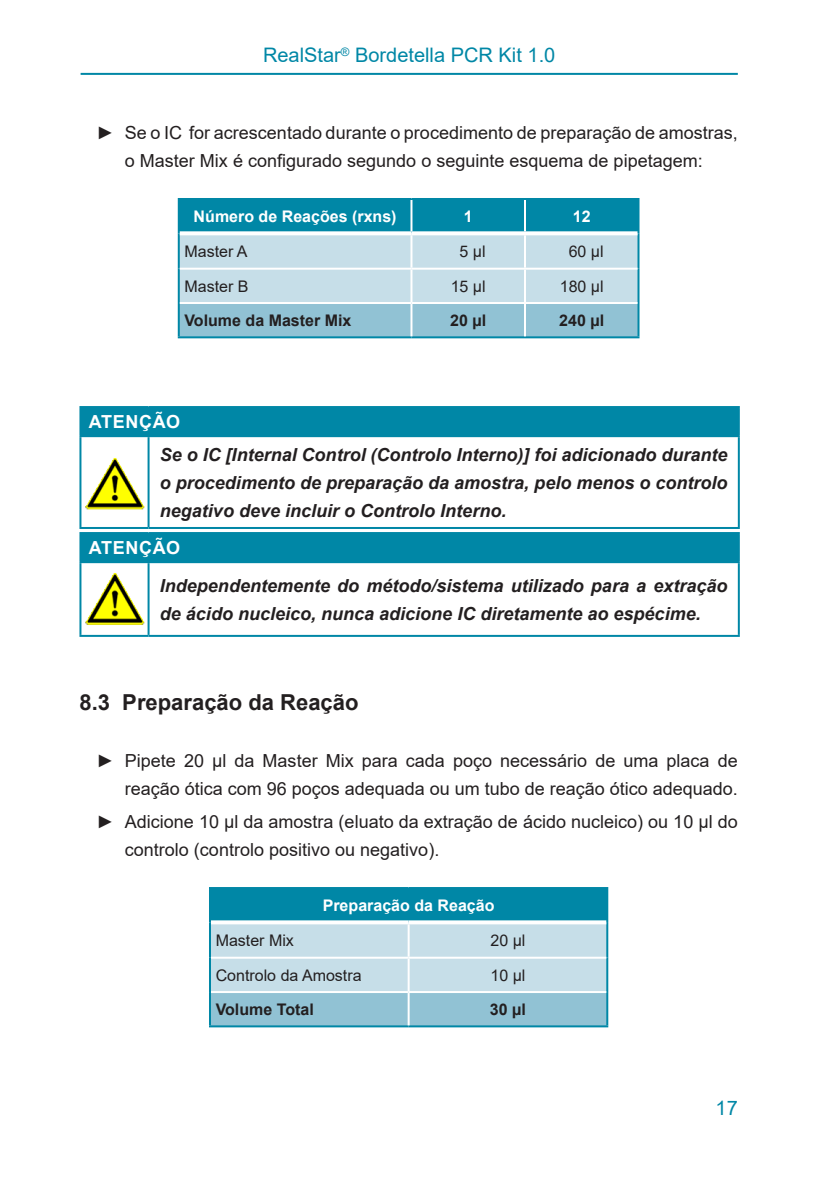
<style>
.page{position:relative;width:840px;height:1191px;background:#fff}
.page>*{position:absolute;margin:0;border:0;box-sizing:border-box;transform-origin:0 0}
.Level_2{font:700 22px "Arial";color:#231f20}
.Seitenkopf{font:20px "Arial";color:#0087a6}
.t1{font:18px/28px "Arial";color:#231f20;text-align:center}
.Note_hazard_conseque{font:italic 700 18px/28px "Arial";color:#231f20;text-align:justify}
.Note_Titel{font:700 18px "Arial";letter-spacing:.035em;color:#fff}
.Kopfzeile{font:700 16px "Arial";color:#fff}
.Mengentext_links{font:16px "Arial";color:#231f20}
.Mengentext_links-2{font:700 16px "Arial";color:#231f20}
.Mengentext_zentriert{font:16px "Arial";color:#231f20}
.Mengentext_zentriert-2{font:700 16px "Arial";color:#231f20}
</style>
<div class="page">
<hr style="left:81px;top:73px;width:656px;height:2px;background:#0087a6">
<svg style="left:180px;top:200px;width:457px;height:136px;background:#89c2d3"></svg>
<hr style="left:178px;top:233px;width:2px;height:36px;background:#0087a6">
<hr style="left:178px;top:269px;width:2px;height:34px;background:#0087a6">
<hr style="left:178px;top:303px;width:2px;height:33px;background:#0087a6">
<hr style="left:178px;top:336px;width:233px;height:2px;background:#0087a6">
<hr style="left:411px;top:336px;width:113px;height:2px;background:#0087a6">
<hr style="left:524px;top:336px;width:115px;height:2px;background:#0087a6">
<hr style="left:178px;top:198px;width:233px;height:2px;background:#0087a6">
<hr style="left:178px;top:200px;width:2px;height:33px;background:#0087a6">
<svg style="left:180px;top:231px;width:231px;height:4px"></svg>
<hr style="left:411px;top:198px;width:113px;height:2px;background:#0087a6">
<hr style="left:410px;top:200px;width:2px;height:31px;background:#fff">
<svg style="left:411px;top:231px;width:113px;height:4px"></svg>
<hr style="left:524px;top:198px;width:115px;height:2px;background:#0087a6">
<hr style="left:637px;top:200px;width:2px;height:33px;background:#0087a6">
<hr style="left:637px;top:233px;width:2px;height:36px;background:#0087a6">
<hr style="left:637px;top:269px;width:2px;height:34px;background:#0087a6">
<hr style="left:637px;top:303px;width:2px;height:33px;background:#0087a6">
<hr style="left:523px;top:200px;width:2px;height:31px;background:#fff">
<hr style="left:410px;top:235px;width:2px;height:33px;background:#fff">
<hr style="left:523px;top:235px;width:2px;height:33px;background:#fff">
<hr style="left:180px;top:268px;width:231px;height:2px;background:#fff">
<hr style="left:411px;top:268px;width:113px;height:2px;background:#fff">
<hr style="left:410px;top:270px;width:2px;height:32px;background:#fff">
<hr style="left:524px;top:268px;width:113px;height:2px;background:#fff">
<hr style="left:523px;top:270px;width:2px;height:32px;background:#fff">
<hr style="left:180px;top:302px;width:231px;height:2px;background:#fff">
<hr style="left:411px;top:302px;width:113px;height:2px;background:#fff">
<hr style="left:410px;top:304px;width:2px;height:32px;background:#fff">
<hr style="left:524px;top:302px;width:113px;height:2px;background:#fff">
<hr style="left:523px;top:304px;width:2px;height:32px;background:#fff">
<svg style="left:524px;top:231px;width:113px;height:4px"></svg>
<div style="left:80px;top:407px;width:658px;height:29px;background:#0087a6"></div>
<hr style="left:79px;top:406px;width:69px;height:2px;background:#0087a6">
<hr style="left:79px;top:408px;width:2px;height:27px;background:#0087a6">
<hr style="left:148px;top:406px;width:591px;height:2px;background:#0087a6">
<hr style="left:737px;top:408px;width:2px;height:27px;background:#0087a6">
<hr style="left:79px;top:435px;width:69px;height:2px;background:#0087a6">
<hr style="left:148px;top:435px;width:591px;height:2px;background:#0087a6">
<hr style="left:79px;top:437px;width:2px;height:90px;background:#0087a6">
<hr style="left:79px;top:527px;width:69px;height:2px;background:#0087a6">
<hr style="left:147px;top:437px;width:2px;height:90px;background:#0087a6">
<hr style="left:737px;top:437px;width:2px;height:90px;background:#0087a6">
<hr style="left:148px;top:527px;width:591px;height:2px;background:#0087a6">
<img style="left:85px;top:458px;width:60px;height:52px">
<div style="left:80px;top:533px;width:658px;height:29px;background:#0087a6"></div>
<hr style="left:79px;top:532px;width:69px;height:2px;background:#0087a6">
<hr style="left:79px;top:534px;width:2px;height:27px;background:#0087a6">
<hr style="left:148px;top:532px;width:591px;height:2px;background:#0087a6">
<hr style="left:737px;top:534px;width:2px;height:27px;background:#0087a6">
<hr style="left:79px;top:561px;width:69px;height:2px;background:#0087a6">
<hr style="left:148px;top:561px;width:591px;height:2px;background:#0087a6">
<hr style="left:79px;top:563px;width:2px;height:72px;background:#0087a6">
<hr style="left:79px;top:635px;width:69px;height:2px;background:#0087a6">
<hr style="left:147px;top:563px;width:2px;height:72px;background:#0087a6">
<hr style="left:737px;top:563px;width:2px;height:72px;background:#0087a6">
<hr style="left:148px;top:635px;width:591px;height:2px;background:#0087a6">
<img style="left:85px;top:573px;width:60px;height:52px">
<div style="left:210px;top:888px;width:397px;height:34px;background:#0087a6"></div>
<svg style="left:211px;top:924px;width:395px;height:101px;background:#b5d5e1"></svg>
<hr style="left:209px;top:922px;width:2px;height:35px;background:#0087a6">
<hr style="left:209px;top:957px;width:2px;height:35px;background:#0087a6">
<hr style="left:209px;top:992px;width:2px;height:33px;background:#0087a6">
<hr style="left:209px;top:1025px;width:199px;height:2px;background:#0087a6">
<hr style="left:408px;top:1025px;width:200px;height:2px;background:#0087a6">
<hr style="left:209px;top:887px;width:199px;height:2px;background:#0087a6">
<hr style="left:209px;top:889px;width:2px;height:33px;background:#0087a6">
<hr style="left:408px;top:887px;width:200px;height:2px;background:#0087a6">
<hr style="left:606px;top:889px;width:2px;height:33px;background:#0087a6">
<hr style="left:606px;top:922px;width:2px;height:35px;background:#0087a6">
<hr style="left:606px;top:957px;width:2px;height:35px;background:#0087a6">
<hr style="left:606px;top:992px;width:2px;height:33px;background:#0087a6">
<svg style="left:211px;top:920px;width:197px;height:2px"></svg>
<svg style="left:408px;top:920px;width:198px;height:4px"></svg>
<hr style="left:407px;top:924px;width:2px;height:32px;background:#fff">
<hr style="left:211px;top:956px;width:197px;height:2px;background:#fff">
<hr style="left:408px;top:956px;width:198px;height:2px;background:#fff">
<hr style="left:407px;top:958px;width:2px;height:33px;background:#fff">
<hr style="left:211px;top:991px;width:197px;height:2px;background:#fff">
<hr style="left:408px;top:991px;width:198px;height:2px;background:#fff">
<hr style="left:407px;top:993px;width:2px;height:32px;background:#fff">
<p class="Seitenkopf" style="left:263px;top:41px;width:294px">RealStar<sup>®</sup> Bordetella PCR Kit 1.0</p>
<p class="t1" style="left:96px;top:119px;width:642px">► Se o IC for acrescentado durante o procedimento de preparação de amostras, o Master Mix é configurado segundo o seguinte esquema de pipetagem:</p>
<p class="Kopfzeile" style="left:193px;top:205px;width:204px">Número de Reações (rxns)</p>
<p class="Kopfzeile" style="left:463px;top:205px;width:10px">1</p>
<p class="Kopfzeile" style="left:572px;top:205px;width:19px">12</p>
<p class="Mengentext_links" style="left:184px;top:241px;width:65px">Master A</p>
<p class="Mengentext_zentriert" style="left:459px;top:241px;width:28px">5 µl</p>
<p class="Mengentext_zentriert" style="left:568px;top:241px;width:37px">60 µl</p>
<p class="Mengentext_links" style="left:184px;top:275px;width:66px">Master B</p>
<p class="Mengentext_zentriert" style="left:450px;top:275px;width:37px">15 µl</p>
<p class="Mengentext_zentriert" style="left:559px;top:275px;width:45px">180 µl</p>
<p class="Mengentext_links-2" style="left:184px;top:309px;width:168px">Volume da Master Mix</p>
<p class="Mengentext_zentriert-2" style="left:450px;top:309px;width:37px">20 µl</p>
<p class="Mengentext_zentriert-2" style="left:559px;top:309px;width:46px">240 µl</p>
<p class="Note_Titel" style="left:89px;top:409px;width:93px">ATENÇÃO</p>
<p class="Note_hazard_conseque" style="left:160px;top:441px;width:568px">Se o IC [Internal Control (Controlo Interno)] foi adicionado durante o procedimento de preparação da amostra, pelo menos o controlo negativo deve incluir o Controlo Interno.</p>
<p class="Note_Titel" style="left:89px;top:535px;width:93px">ATENÇÃO</p>
<p class="Note_hazard_conseque" style="left:160px;top:572px;width:568px">Independentemente do método/sistema utilizado para a extração de ácido nucleico, nunca adicione IC diretamente ao espécime.</p>
<p class="Level_2" style="left:79px;top:687px;width:280px">8.3 Preparação da Reação</p>
<p class="t1" style="left:96px;top:746px;width:642px;text-align:right">► Pipete 20 µl da Master Mix para cada poço necessário de uma placa de reação ótica com 96 poços adequada ou um tubo de reação ótico adequado.</p>
<p class="t1" style="left:125px;top:808px;width:614px;text-align:left;text-indent:-28px">► Adicione 10 µl da amostra (eluato da extração de ácido nucleico) ou 10 µl do controlo (controlo positivo ou negativo).</p>
<p class="Kopfzeile" style="left:322px;top:894px;width:173px">Preparação da Reação</p>
<p class="Mengentext_links" style="left:215px;top:929px;width:80px">Master Mix</p>
<p class="Mengentext_zentriert" style="left:490px;top:929px;width:37px">20 µl</p>
<p class="Mengentext_links" style="left:215px;top:964px;width:147px">Controlo da Amostra</p>
<p class="Mengentext_zentriert" style="left:490px;top:964px;width:37px">10 µl</p>
<p class="Mengentext_links-2" style="left:215px;top:998px;width:100px">Volume Total</p>
<p class="Mengentext_zentriert-2" style="left:489px;top:998px;width:37px">30 µl</p>
<p class="Seitenkopf" style="left:715px;top:1094px;width:24px">17</p>
</div>
